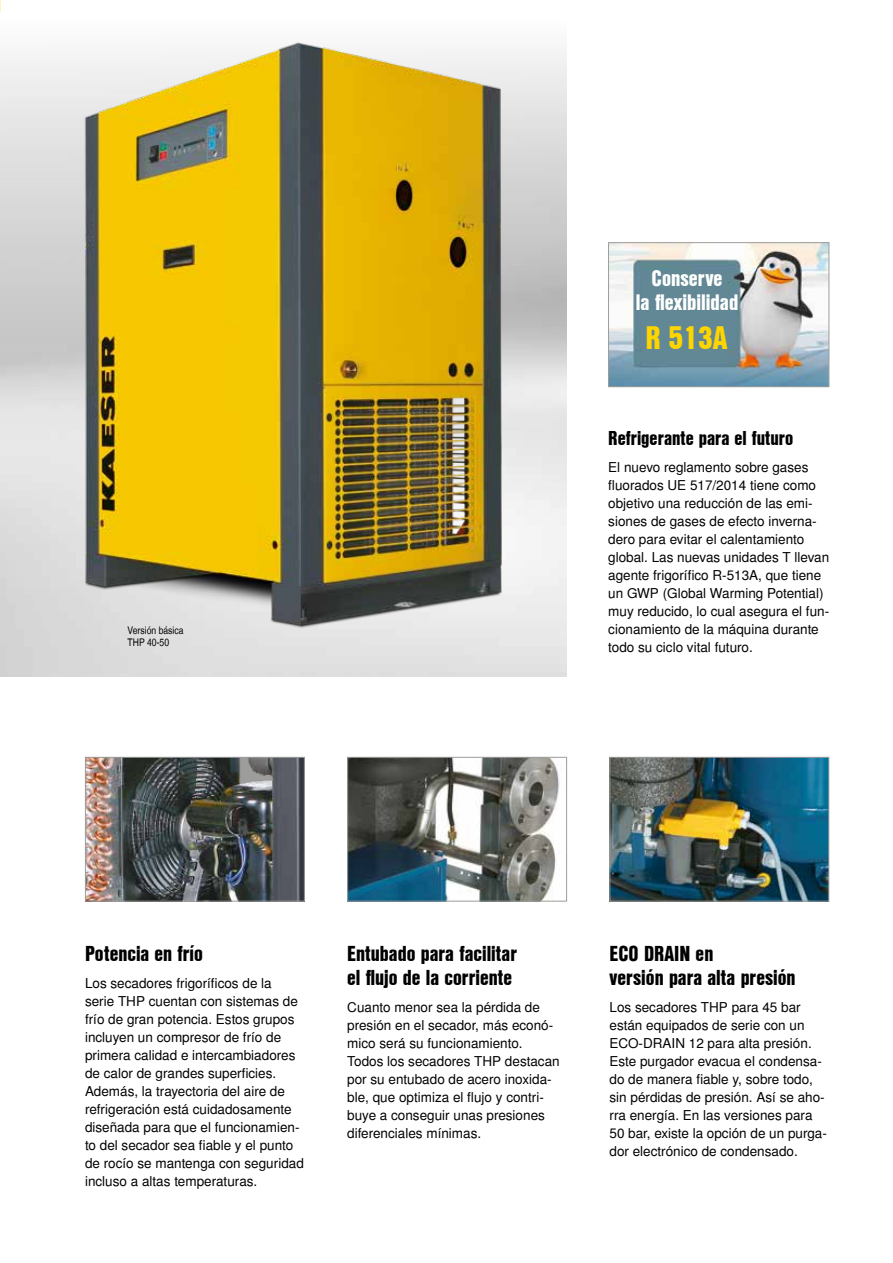
<style>
.page{position:relative;width:893px;height:1263px;background:#fff}
.page>*{position:absolute;margin:0;border:0;box-sizing:border-box;transform-origin:0 0}
.t1{font:31.65px "Nimbus San L Bla Con";color:#ffd500}
.t2{font:21.75px/24px "Nimbus San L Bla Con";color:#fff;text-align:center}
.t3{font:21px/24px "Nimbus San L Bla Con";color:#000}
.t4{font:19.5px "Nimbus San L Bla Con";color:#000}
.t5{font:13.5px/18px "Nimbus San L";color:#000}
.t6{font:10.5px/12px "Nimbus San L Reg Con";color:#000}
</style>
<div class="page">
<img style="left:0;top:0;width:567px;height:676px">
<img style="left:611px;top:759px;width:216px;height:140px">
<div style="left:609px;top:757px;width:220px;height:144px;border:1px solid #9d9d9c"></div>
<img style="left:87px;top:759px;width:216px;height:140px">
<div style="left:85px;top:757px;width:220px;height:144px;border:1px solid #9d9d9c"></div>
<img style="left:349px;top:759px;width:211px;height:140px">
<div style="left:347px;top:757px;width:220px;height:144px;border:1px solid #9d9d9c"></div>
<img style="left:610px;top:244px;width:217px;height:141px">
<div style="left:608px;top:242px;width:221px;height:145px;border:1px solid #9d9d9c"></div>
<p class="t6" style="left:128px;top:625px;width:58px">Versión básica<br>THP 40-50</p>
<h2 class="t2" style="left:636px;top:266px;width:104px">Conserve<br>la flexibilidad</h2>
<h1 class="t1" style="left:645px;top:314px;width:84px">R 513A</h1>
<h3 class="t4" style="left:608px;top:424px;width:187px">Refrigerante para el futuro</h3>
<p class="t5" style="left:608px;top:459px;width:222px">El nuevo reglamento sobre gases fluorados UE 517/2014 tiene como objetivo una reducción de las emi&shy;siones de gases de efecto inverna&shy;dero para evitar el calentamiento global. Las nuevas unidades T llevan agente frigorífico R-513A, que tiene un GWP (Global Warming Potential) muy reducido, lo cual asegura el fun&shy;cionamiento de la máquina durante todo su ciclo vital futuro.</p>
<h3 class="t3" style="left:85px;top:941px;width:119px">Potencia en frío</h3>
<p class="t5" style="left:85px;top:975px;width:220px">Los secadores frigoríficos de la serie THP cuentan con sistemas de frío de gran potencia. Estos grupos incluyen un compresor de frío de primera calidad e intercambiadores de calor de grandes superficies.<br>Además, la trayectoria del aire de refrigeración está cuidadosamente diseñada para que el funcionamien&shy;to del secador sea fiable y el punto de rocío se mantenga con seguridad incluso a altas temperaturas.</p>
<h3 class="t3" style="left:347px;top:941px;width:171px">Entubado para facilitar el flujo de la corriente</h3>
<p class="t5" style="left:347px;top:999px;width:214px">Cuanto menor sea la pérdida de presión en el secador, más econó&shy;mico será su funcionamiento.<br>Todos los secadores THP destacan por su entubado de acero inoxida&shy;ble, que optimiza el flujo y contri&shy;buye a conseguir unas presiones diferenciales mínimas.</p>
<h3 class="t3" style="left:609px;top:941px;width:188px">ECO DRAIN en<br>versión para alta presión</h3>
<p class="t5" style="left:609px;top:999px;width:219px">Los secadores THP para 45 bar están equipados de serie con un<br>ECO-DRAIN 12 para alta presión.<br>Este purgador evacua el condensa&shy;do de manera fiable y, sobre todo, sin pérdidas de presión. Así se aho&shy;rra energía. En las versiones para<br>50 bar, existe la opción de un purga&shy;dor electrónico de condensado.</p>
</div>
